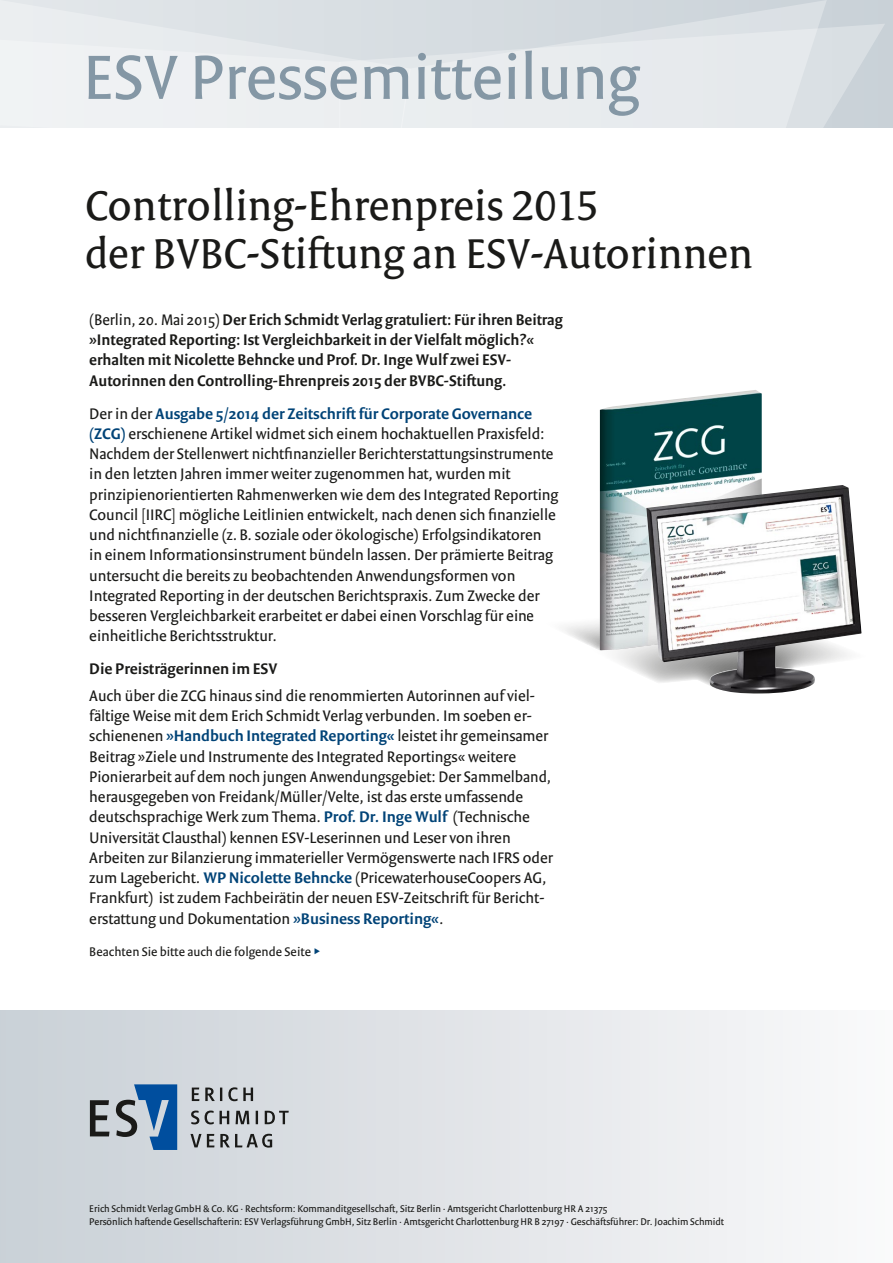
<style>
.page{position:relative;width:893px;height:1263px;background:#fff}
.page>*{position:absolute;margin:0;border:0;box-sizing:border-box;transform-origin:0 0}
.t1{font:67.5px "Versa Sans";color:#8497a5}
.t2{font:45px/48px "Versa Pro";color:#1a1a18}
.t3{font:16.5px/20.2px "Versa Sans Pro";color:#1a1a18}
.t4{font:600 16.5px/20.2px "Versa Sans Pro";color:#1a1a18}
.t5{font:13.5px "Versa Sans Pro";color:#1a1a18}
.t6{font:10.5px/12.6px "Versa Sans";color:#1a1a18}
.s1{font-weight:400}
.s2{font-weight:600;color:#004377}
</style>
<div class="page">
<div style="left:0;top:1010px;width:893px;height:253px;background:linear-gradient(to right,#c9d0d6,#f9f9fa)"></div>
<svg style="left:0;top:0;width:335px;height:34px;background:#e0e5e8"></svg>
<svg style="left:335px;top:0;width:550px;height:128px;background:#d8dee2"></svg>
<svg style="left:0;top:34px;width:345px;height:94px"></svg>
<svg style="left:398px;top:0;width:429px;height:128px;background:#e0e5e8"></svg>
<svg style="left:190px;top:1134px;width:82px;height:13px"></svg>
<svg style="left:191px;top:1110px;width:98px;height:14px"></svg>
<svg style="left:192px;top:1087px;width:61px;height:14px"></svg>
<svg style="left:116px;top:1084px;width:61px;height:66px;background:#668aaf"></svg>
<svg style="left:90px;top:1100px;width:19px;height:36px"></svg>
<img style="left:600px;top:390px;width:162px;height:205px">
<svg style="left:564px;top:595px;width:298px;height:81px"></svg>
<img style="left:646px;top:485px;width:215px;height:209px">
<h1 class="t1" style="left:83px;top:41px;width:558px">ESV Pressemitteilung</h1>
<h2 class="t2" style="left:85px;top:181px;width:670px">Controlling-Ehrenpreis 2015<br>der BVBC-Stiftung an ESV-Autorinnen</h2>
<p class="t4" style="left:89px;top:309px;width:475px"><span class="s1">(Berlin, 20. Mai 2015)</span> Der Erich Schmidt Verlag gratuliert: Für ihren Beitrag »Integrated Reporting: Ist Vergleichbarkeit in der Vielfalt möglich?« erhalten mit Nicolette Behncke und Prof. Dr. Inge Wulf zwei ESV-Autorinnen den Controlling-Ehrenpreis 2015 der BVBC-Stiftung.</p>
<p class="t3" style="left:89px;top:403px;width:471px">Der in der <span class="s2">Ausgabe 5/2014 der Zeitschrift für Corporate Governance (ZCG)</span> erschienene Artikel widmet sich einem hochaktuellen Praxisfeld:<br>Nachdem der Stellenwert nichtfinanzieller Berichterstattungsinstrumente in den letzten Jahren immer weiter zugenommen hat, wurden mit prinzipienorientierten Rahmenwerken wie dem des Integrated Reporting Council [IIRC] mögliche Leitlinien entwickelt, nach denen sich finanzielle und nichtfinanzielle (z.B. soziale oder ökologische) Erfolgsindikatoren<br>in einem Informationsinstrument bündeln lassen. Der prämierte Beitrag untersucht die bereits zu beobachtenden Anwendungsformen von Integrated Reporting in der deutschen Berichtspraxis. Zum Zwecke der besseren Vergleichbarkeit erarbeitet er dabei einen Vorschlag für eine einheitliche Berichtsstruktur.</p>
<p class="t4" style="left:89px;top:659px;width:190px">Die Preisträgerinnen im ESV</p>
<p class="t3" style="left:89px;top:685px;width:465px">Auch über die ZCG hinaus sind die renommierten Autorinnen auf viel&shy;fältige Weise mit dem Erich Schmidt Verlag verbunden. Im soeben er&shy;schienenen <span class="s2">»Handbuch Integrated Reporting«</span> leistet ihr gemeinsamer Beitrag »Ziele und Instrumente des Integrated Reportings« weitere Pionierarbeit auf dem noch jungen Anwendungsgebiet: Der Sammelband, herausgegeben von Freidank/Müller/Velte, ist das erste umfassende deutschsprachige Werk zum Thema. <span class="s2">Prof. Dr. Inge Wulf</span> (Technische Universität Clausthal) kennen ESV-Leserinnen und Leser von ihren Arbeiten zur Bilanzierung immaterieller Vermögenswerte nach IFRS oder zum Lagebericht. <span class="s2">WP Nicolette Behncke</span> (PricewaterhouseCoopers AG, Frankfurt) ist zudem Fachbeirätin der neuen ESV-Zeitschrift für Bericht&shy;erstattung und Dokumentation <span class="s2">»Business Reporting«</span>.</p>
<p class="t5" style="left:89px;top:944px;width:223px">Beachten Sie bitte auch die folgende Seite</p>
<p class="t6" style="left:89px;top:1202px;width:636px">Erich Schmidt Verlag GmbH &amp; Co. KG · Rechtsform: Kommanditgesellschaft, Sitz Berlin · Amtsgericht Charlottenburg HR A 21375<br>Persönlich haftende Gesellschafterin: ESV Verlagsführung GmbH, Sitz Berlin · Amtsgericht Charlottenburg HR B 27197 · Geschäftsführer: Dr. Joachim Schmidt</p>
</div>
